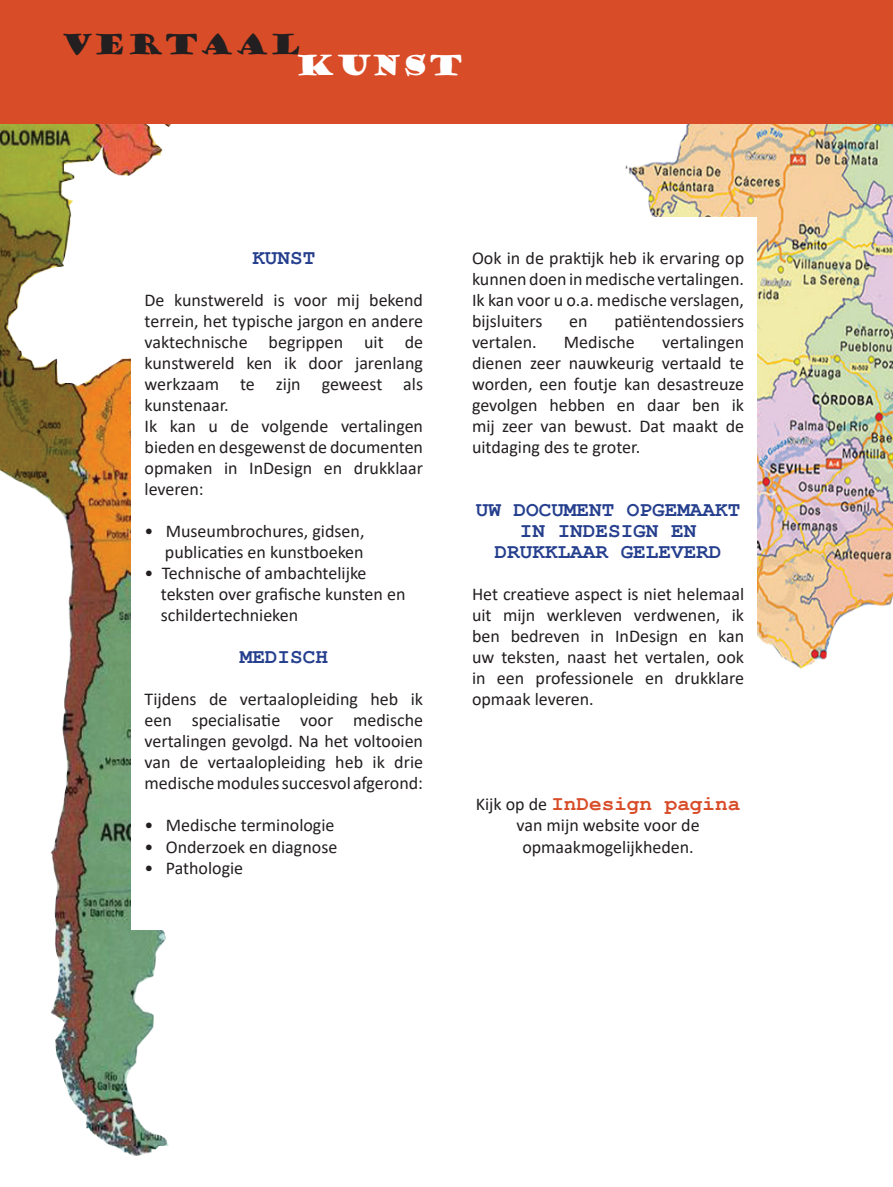
<style>
.page{position:relative;width:893px;height:1187px;background:#fff}
.page>*{position:absolute;margin:0;border:0;box-sizing:border-box;transform-origin:0 0}
.tekst{font:27px "Goudy Stout";color:#231f20}
.tekst-2{font:27px "Goudy Stout";color:#fff}
.Kop1{font:700 21px/21px "Courier New";color:#253f8e;text-align:center}
.tekst-3{font:700 21px "Courier New";color:#d84c28}
.tekst-4{font:18px/21px "Calibri";color:#231f20;text-align:justify}
.s1{font-family:"Calibri";font-weight:400;font-size:18px;color:#231f20}
</style>
<div class="page">
<img style="left:0;top:123px;width:893px;height:1033px">
<div style="left:132px;top:217px;width:304px;height:712px;background:#fff"></div>
<div style="left:459px;top:217px;width:298px;height:712px;background:#fff"></div>
<div style="left:0;top:0;width:893px;height:123px;background:#d84c28"></div>
<hr style="left:892px;top:0;width:1px;height:125px;background:#d84c28">
<p class="tekst" style="left:62px;top:26px;width:241px">VERTAAL</p>
<p class="tekst-2" style="left:296px;top:47px;width:169px">KUNST</p>
<p class="Kop1" style="left:252px;top:246px;width:64px">KUNST</p>
<p class="tekst-4" style="left:145px;top:289px;width:280px">De kunstwereld is voor mij bekend terrein, het typische jargon en andere vaktechnische begrippen uit de kunstwereld ken ik door jarenlang werkzaam te zijn geweest als kunstenaar.</p>
<p class="tekst-4" style="left:145px;top:415px;width:280px">Ik kan u de volgende vertalingen bieden en desgewenst de documenten opmaken in InDesign en drukklaar leveren:</p>
<p class="tekst-4" style="left:145px;top:520px;width:221px">• Museumbrochures, gidsen,</p>
<p class="tekst-4" style="left:165px;top:541px;width:200px">publicaties en kunstboeken</p>
<p class="tekst-4" style="left:145px;top:562px;width:223px">• Technische of ambachtelijke</p>
<p class="tekst-4" style="left:161px;top:583px;width:246px">teksten over grafische kunsten en</p>
<p class="tekst-4" style="left:161px;top:604px;width:139px">schildertechnieken</p>
<p class="Kop1" style="left:240px;top:645px;width:90px">MEDISCH</p>
<p class="tekst-4" style="left:145px;top:688px;width:280px">Tijdens de vertaalopleiding heb ik een specialisatie voor medische vertalingen gevolgd. Na het voltooien van de vertaalopleiding heb ik drie medische modules succesvol afgerond:</p>
<p class="tekst-4" style="left:145px;top:814px;width:191px">• Medische terminologie</p>
<p class="tekst-4" style="left:145px;top:835px;width:194px">• Onderzoek en diagnose</p>
<p class="tekst-4" style="left:145px;top:856px;width:100px">• Pathologie</p>
<p class="tekst-4" style="left:472px;top:247px;width:274px">Ook in de praktijk heb ik ervaring op kunnen doen in medische vertalingen.<br>Ik kan voor u o.a. medische verslagen, bijsluiters</p>
<p class="tekst-4" style="left:569px;top:310px;width:20px">en</p>
<p class="tekst-4" style="left:615px;top:310px;width:131px">patiëntendossiers</p>
<p class="tekst-4" style="left:472px;top:331px;width:66px">vertalen.</p>
<p class="tekst-4" style="left:564px;top:331px;width:72px">Medische</p>
<p class="tekst-4" style="left:472px;top:331px;width:274px;text-indent:190px">vertalingen dienen zeer nauwkeurig vertaald te worden, een foutje kan desastreuze gevolgen hebben en daar ben ik mij zeer van bewust. Dat maakt de uitdaging des te groter.</p>
<p class="Kop1" style="left:476px;top:498px;width:266px">UW DOCUMENT OPGEMAAKT<br>IN INDESIGN EN<br>DRUKKLAAR GELEVERD</p>
<p class="tekst-4" style="left:472px;top:583px;width:274px">Het creatieve aspect is niet helemaal uit mijn werkleven verdwenen, ik ben bedreven in InDesign en kan uw teksten, naast het vertalen, ook in een professionele en drukklare opmaak leveren.</p>
<p class="tekst-3" style="left:476px;top:790px;width:266px"><span class="s1">Kijk op de</span> InDesign pagina</p>
<p class="tekst-4" style="left:516px;top:814px;width:185px;text-align:center">van mijn website voor de opmaakmogelijkheden.</p>
</div>
